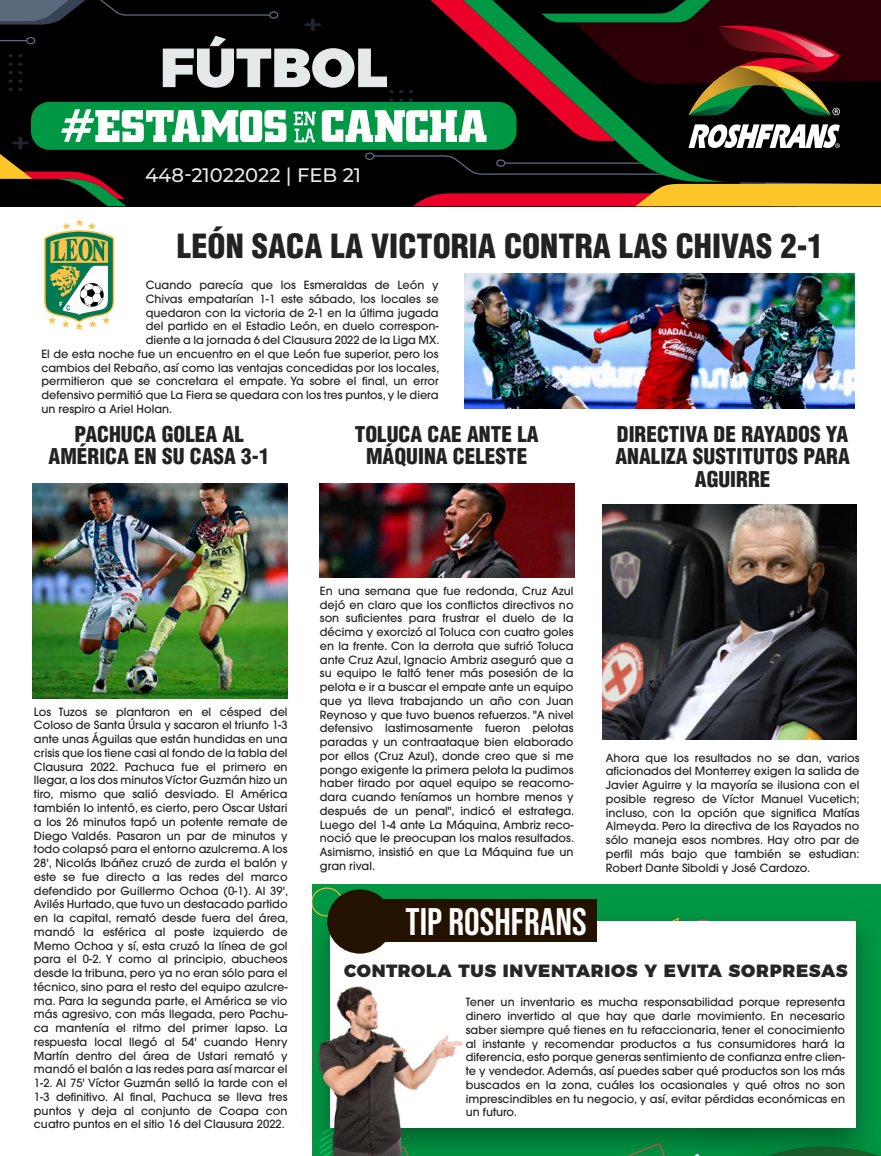
<style>
.page{position:relative;width:881px;height:1156px;background:#fff}
.page>*{position:absolute;margin:0;border:0;box-sizing:border-box;transform-origin:0 0}
.t1{font:900 55px "Montserrat";color:#e6e9e9}
.t2{font:38.38px "Bebas Neue";color:#fff}
.t3{font:900 condensed 32.5px "Helvetica";color:#222221}
.t4{font:900 condensed 21.25px/22.5px "Helvetica";color:#222221;text-align:center}
.t5{font:500 19.5px "Montserrat";color:#e6e9e9}
.t6{font:900 17.75px "Montserrat";letter-spacing:.035em;color:#262626}
.t7{font:500 11.25px/13.8px "Avant Garde";color:#222221;text-align:justify}
</style>
<div class="page">
<div style="left:0;top:0;width:880px;height:206px;background:#000"></div>
<svg style="left:9px;top:54px;width:13px;height:3px"></svg>
<svg style="left:9px;top:63px;width:13px;height:28px"></svg>
<svg style="left:0;top:40px;width:26px;height:1px"></svg>
<div style="left:26px;top:37px;width:9px;height:7px;border:1px solid #5c697c;border-radius:50%"></div>
<div style="left:269px;top:11px;width:9px;height:8px;border:1px solid #5c697c;border-radius:50%"></div>
<svg style="left:100px;top:0;width:171px;height:16px"></svg>
<svg style="left:0;top:0;width:85px;height:25px"></svg>
<div style="left:31px;top:102px;width:485px;height:48px;background:#009845;border-radius:18px"></div>
<svg style="left:0;top:109px;width:286px;height:97px"></svg>
<svg style="left:293px;top:0;width:587px;height:206px"></svg>
<img style="left:464px;top:274px;width:390px;height:135px">
<img style="left:33px;top:483px;width:254px;height:215px">
<img style="left:602px;top:504px;width:254px;height:235px">
<img style="left:319px;top:483px;width:254px;height:95px">
<svg style="left:44px;top:219px;width:70px;height:111px"></svg>
<div style="left:312px;top:884px;width:568px;height:272px;background:#009845"></div>
<svg style="left:312px;top:887px;width:29px;height:9px"></svg>
<img style="left:312px;top:896px;width:568px;height:260px">
<div style="left:330px;top:921px;width:526px;height:206px;background:#fff"></div>
<div style="left:376px;top:899px;width:221px;height:43px;background:#241201"></div>
<div style="left:327px;top:889px;width:65px;height:64px;background:#241201;border-radius:50%"></div>
<img style="left:316px;top:984px;width:150px;height:172px">
<h1 class="t1" style="left:160px;top:21px;width:229px">FÚTBOL</h1>
<h3 class="t5" style="left:145px;top:162px;width:217px">448-21022022 | FEB 21</h3>
<h3 class="t3" style="left:177px;top:226px;width:648px">LEÓN SACA LA VICTORIA CONTRA LAS CHIVAS 2-1</h3>
<p class="t7" style="left:146px;top:278px;width:294px">Cuando parecía que los Esmeraldas de León y</p>
<p class="t7" style="left:146px;top:292px;width:294px">Chivas empatarían 1-1 este sábado, los locales se</p>
<p class="t7" style="left:146px;top:306px;width:294px">quedaron con la victoria de 2-1 en la última jugada</p>
<p class="t7" style="left:146px;top:319px;width:294px">del partido en el Estadio León, en duelo correspon-</p>
<p class="t7" style="left:146px;top:333px;width:295px">diente a la jornada 6 del Clausura 2022 de la Liga MX.</p>
<p class="t7" style="left:41px;top:347px;width:398px">El de esta noche fue un encuentro en el que León fue superior, pero los</p>
<p class="t7" style="left:41px;top:361px;width:399px">cambios del Rebaño, así como las ventajas concedidas por los locales,</p>
<p class="t7" style="left:41px;top:374px;width:398px">permitieron que se concretara el empate. Ya sobre el final, un error</p>
<p class="t7" style="left:41px;top:388px;width:398px">defensivo permitió que La Fiera se quedara con los tres puntos, y le diera</p>
<p class="t7" style="left:41px;top:402px;width:132px">un respiro a Ariel Holan.</p>
<h3 class="t4" style="left:49px;top:422px;width:222px">PACHUCA GOLEA AL<br>AMÉRICA EN SU CASA 3-1</h3>
<h3 class="t4" style="left:355px;top:422px;width:185px">TOLUCA CAE ANTE LA<br>MÁQUINA CELESTE</h3>
<h3 class="t4" style="left:615px;top:422px;width:236px">DIRECTIVA DE RAYADOS YA<br>ANALIZA SUSTITUTOS PARA<br>AGUIRRE</h3>
<p class="t7" style="left:34px;top:705px;width:256px">Los Tuzos se plantaron en el césped del Coloso de Santa Úrsula y sacaron el triunfo 1-3 ante unas Águilas que están hundidas en una crisis que los tiene casi al fondo de la tabla del Clausura 2022. Pachuca fue el primero en llegar, a los dos minutos Víctor Guzmán hizo un tiro, mismo que salió desviado. El América también lo intentó, es cierto, pero Oscar Ustari a los 26 minutos tapó un potente remate de Diego Valdés. Pasaron un par de minutos y todo colapsó para el entorno azulcrema. A los 28', Nicolás Ibáñez cruzó de zurda el balón y este se fue directo a las redes del marco defendido por Guillermo Ochoa (0-1). Al 39', Avilés Hurtado, que tuvo un destacado partido en la capital, remató desde fuera del área, mandó la esférica al poste izquierdo de Memo Ochoa y sí, esta cruzó la línea de gol para el 0-2. Y como al principio, abucheos desde la tribuna, pero ya no eran sólo para el técnico, sino para el resto del equipo azulcre&shy;ma. Para la segunda parte, el América se vio más agresivo, con más llegada, pero Pachu&shy;ca mantenía el ritmo del primer lapso. La respuesta local llegó al 54' cuando Henry Martín dentro del área de Ustari remató y mandó el balón a las redes para así marcar el 1-2. Al 75' Víctor Guzmán selló la tarde con el 1-3 definitivo. Al final, Pachuca se lleva tres puntos y deja al conjunto de Coapa con cuatro puntos en el sitio 16 del Clausura 2022.</p>
<p class="t7" style="left:320px;top:584px;width:256px">En una semana que fue redonda, Cruz Azul dejó en claro que los conflictos directivos no son suficientes para frustrar el duelo de la décima y exorcizó al Toluca con cuatro goles en la frente. Con la derrota que sufrió Toluca ante Cruz Azul, Ignacio Ambriz aseguró que a su equipo le faltó tener más posesión de la pelota e ir a buscar el empate ante un equipo que ya lleva trabajando un año con Juan Reynoso y que tuvo buenos refuerzos. "A nivel defensivo lastimosamente fueron pelotas paradas y un contraataque bien elaborado por ellos (Cruz Azul), donde creo que si me pongo exigente la primera pelota la pudimos haber tirado por aquel equipo se reacomo&shy;dara cuando teníamos un hombre menos y después de un penal", indicó el estratega.<br>Luego del 1-4 ante La Máquina, Ambriz reco&shy;noció que le preocupan los malos resultados.<br>Asimismo, insistió en que La Máquina fue un gran rival.</p>
<h2 class="t2" style="left:405px;top:900px;width:183px">TIP ROSHFRANS</h2>
<p class="t7" style="left:605px;top:750px;width:255px">Ahora que los resultados no se dan, varios aficionados del Monterrey exigen la salida de Javier Aguirre y la mayoría se ilusiona con el posible regreso de Víctor Manuel Vucetich; incluso, con la opción que significa Matías Almeyda. Pero la directiva de los Rayados no sólo maneja esos nombres. Hay otro par de perfil más bajo que también se estudian:<br>Robert Dante Siboldi y José Cardozo.</p>
<h3 class="t6" style="left:344px;top:956px;width:505px">CONTROLA TUS INVENTARIOS Y EVITA SORPRESAS</h3>
<p class="t7" style="left:465px;top:995px;width:381px">Tener un inventario es mucha responsabilidad porque representa dinero invertido al que hay que darle movimiento. En necesario saber siempre qué tienes en tu refaccionaria, tener el conocimiento al instante y recomendar productos a tus consumidores hará la diferencia, esto porque generas sentimiento de confianza entre clien&shy;te y vendedor. Además, así puedes saber qué productos son los más buscados en la zona, cuáles los ocasionales y qué otros no son imprescindibles en tu negocio, y así, evitar pérdidas económicas en un futuro.</p>
</div>
